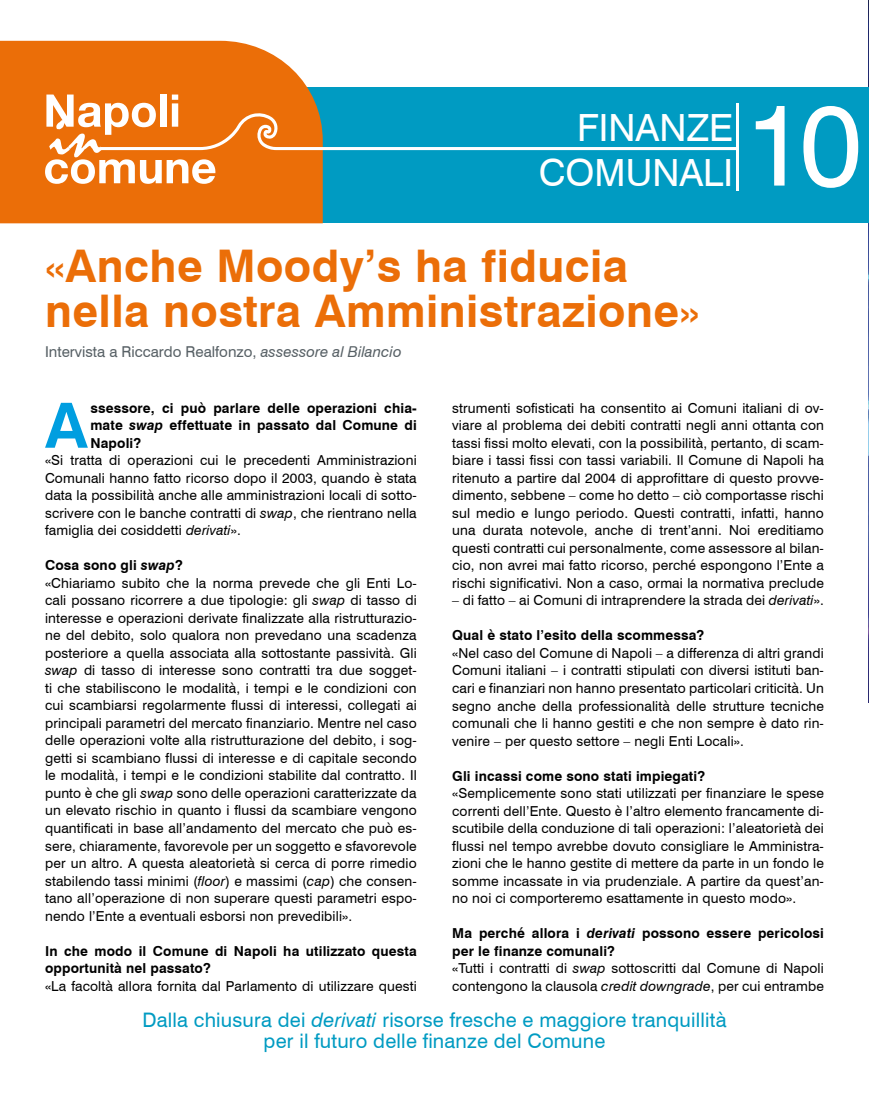
<style>
.page{position:relative;width:869px;height:1099px;background:#fff}
.page>*{position:absolute;margin:0;border:0;box-sizing:border-box;transform-origin:0 0}
.t1{font:113.75px "Swiss 721 BT";color:#fff}
.t2{font:700 62.38px "Swiss 721 BT";color:#009ee0}
.t3{font:700 45px/45px "Swiss 721 BT";letter-spacing:.01em;color:#eb6e08}
.t4{font:37.5px "Swiss 721 BT";color:#fff}
.t5{font:20px/21.2px "Swiss 721 BT";letter-spacing:.01em;color:#009bc2;text-align:center}
.t6{font:15px "Swiss 721 BT";color:#576065}
.t7{font:13.75px/17.5px "Swiss 721 BT";letter-spacing:.01em;color:#000;text-align:justify}
.t8{font:700 13.75px/17.5px "Swiss 721 BT";letter-spacing:.01em;color:#000;text-align:justify}
.s1{font-weight:400}
.s2{font-style:italic}
.s3{font-weight:700}
.s4{font-weight:700;font-style:italic}
</style>
<div class="page">
<img style="left:868px;top:0;width:1px;height:702px">
<div style="left:0;top:87px;width:868px;height:136px;background:#009bc2"></div>
<div style="left:0;top:41px;width:322px;height:182px;background:#eb6e08"></div>
<svg style="left:45px;top:94px;width:694px;height:90px"></svg>
<hr style="left:735px;top:104px;width:3px;height:87px;background:#fff">
<h3 class="t4" style="left:576px;top:105px;width:23px">finanze</h3>
<h3 class="t4" style="left:538px;top:150px;width:25px">comunali</h3>
<h1 class="t1" style="left:744px;top:76px;width:118px">10</h1>
<h3 class="t3" style="left:45px;top:243px;width:655px"><span class="s1">«</span>Anche Moody’s ha fiducia nella nostra Amministrazione<span class="s1">»</span></h3>
<p class="t6" style="left:45px;top:343px;width:358px">Intervista a Riccardo Realfonzo, <span class="s2">assessore al Bilancio</span></p>
<h2 class="t2" style="left:45px;top:387px;width:44px">A</h2>
<p class="t8" style="left:90px;top:399px;width:328px">ssessore, ci può parlare delle operazioni chia&shy;mate <span class="s2">swap</span> effettuate in passato dal Comune di Napoli?</p>
<p class="t7" style="left:45px;top:451px;width:373px">«Si tratta di operazioni cui le precedenti Amministrazioni Comunali hanno fatto ricorso dopo il 2003, quando è stata data la possibilità anche alle amministrazioni locali di sotto&shy;scrivere con le banche contratti di <span class="s2">swap</span>, che rientrano nella famiglia dei cosiddetti <span class="s2">derivati</span>».</p>
<p class="t7" style="left:45px;top:556px;width:373px;text-align:left"><span class="s3">Cosa sono gli</span> <span class="s4">swap</span><span class="s3">?<br></span>«Chiariamo subito che la norma prevede che gli Enti Lo&shy;cali possano ricorrere a due tipologie: gli <span class="s2">swap</span> di tasso di interesse e operazioni derivate finalizzate alla ristrutturazio&shy;ne del debito, solo qualora non prevedano una scadenza posteriore a quella associata alla sottostante passività. Gli <span class="s2">swap</span> di tasso di interesse sono contratti tra due sogget&shy;ti che stabiliscono le modalità, i tempi e le condizioni con cui scambiarsi regolarmente flussi di interessi, collegati ai principali parametri del mercato finanziario. Mentre nel caso delle operazioni volte alla ristrutturazione del debito, i sog&shy;getti si scambiano flussi di interesse e di capitale secondo le modalità, i tempi e le condizioni stabilite dal contratto. Il punto è che gli <span class="s2">swap</span> sono delle operazioni caratterizzate da un elevato rischio in quanto i flussi da scambiare vengono quantificati in base all’andamento del mercato che può es&shy;sere, chiaramente, favorevole per un soggetto e sfavorevole per un altro. A questa aleatorietà si cerca di porre rimedio stabilendo tassi minimi (<span class="s2">floor</span>) e massimi (<span class="s2">cap</span>) che consen&shy;tano all’operazione di non superare questi parametri espo&shy;nendo l’Ente a eventuali esborsi non prevedibili».</p>
<p class="t8" style="left:45px;top:941px;width:373px">I n che modo il Comune di Napoli ha utilizzato questa opportunità nel passato?</p>
<p class="t7" style="left:45px;top:976px;width:373px">«La facoltà allora fornita dal Parlamento di utilizzare questi</p>
<p class="t7" style="left:452px;top:399px;width:373px">strumenti sofisticati ha consentito ai Comuni italiani di ov&shy;viare al problema dei debiti contratti negli anni ottanta con tassi fissi molto elevati, con la possibilità, pertanto, di scam&shy;biare i tassi fissi con tassi variabili. Il Comune di Napoli ha ritenuto a partire dal 2004 di approfittare di questo provve&shy;dimento, sebbene – come ho detto – ciò comportasse rischi sul medio e lungo periodo. Questi contratti, infatti, hanno una durata notevole, anche di trent’anni. Noi ereditiamo questi contratti cui personalmente, come assessore al bilan&shy;cio, non avrei mai fatto ricorso, perché espongono l’Ente a rischi significativi. Non a caso, ormai la normativa preclude</p>
<p class="t7" style="left:452px;top:591px;width:373px">– di fatto – ai Comuni di intraprendere la strada dei <span class="s2">derivati</span>».</p>
<p class="t8" style="left:452px;top:626px;width:253px">Qual è stato l’esito della scommessa?</p>
<p class="t7" style="left:452px;top:644px;width:373px">«Nel caso del Comune di Napoli – a differenza di altri grandi Comuni italiani – i contratti stipulati con diversi istituti ban&shy;cari e finanziari non hanno presentato particolari criticità. Un segno anche della professionalità delle strutture tecniche comunali che li hanno gestiti e che non sempre è dato rin&shy;venire – per questo settore – negli Enti Locali».</p>
<p class="t8" style="left:452px;top:766px;width:254px">Gli incassi come sono stati impiegati?</p>
<p class="t7" style="left:452px;top:784px;width:373px">«Semplicemente sono stati utilizzati per finanziare le spese correnti dell’Ente. Questo è l’altro elemento francamente di&shy;scutibile della conduzione di tali operazioni: l’aleatorietà dei flussi nel tempo avrebbe dovuto consigliare le Amministra&shy;zioni che le hanno gestite di mettere da parte in un fondo le somme incassate in via prudenziale. A partire da quest’an&shy;no noi ci comporteremo esattamente in questo modo».</p>
<p class="t7" style="left:452px;top:924px;width:373px;text-align:left"><span class="s3">Ma perché allora i</span> <span class="s4">derivati</span> <span class="s3">possono essere pericolosi per le finanze comunali?<br></span>«Tutti i contratti di <span class="s2">swap</span> sottoscritti dal Comune di Napoli contengono la clausola <span class="s2">credit downgrade</span>, per cui entrambe</p>
<h3 class="t5" style="left:142px;top:1008px;width:585px">Dalla chiusura dei <span class="s2">derivati</span> risorse fresche e maggiore tranquillità per il futuro delle finanze del Comune</h3>
</div>
